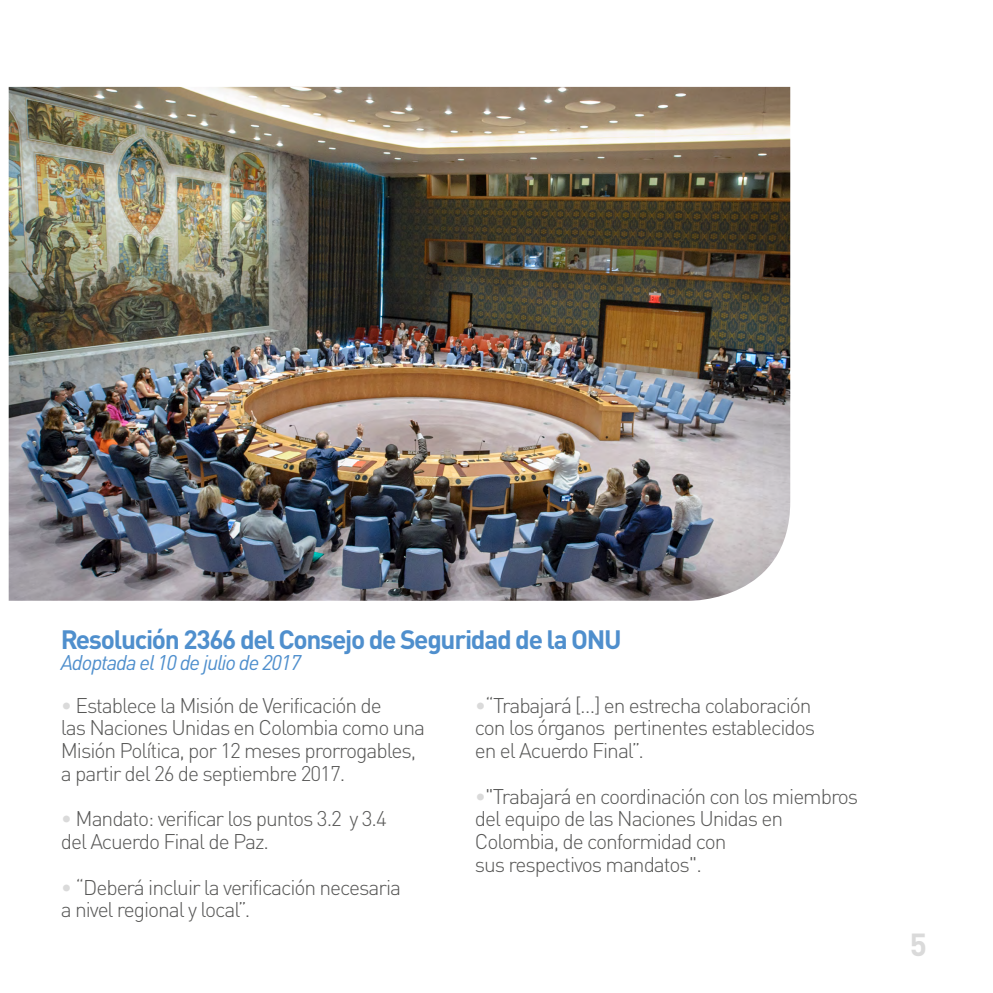
<style>
.page{position:relative;width:993px;height:993px;background:#fff}
.page>*{position:absolute;margin:0;border:0;box-sizing:border-box;transform-origin:0 0}
.t1{font:700 31.5px "DIN Pro";color:#dadada}
.t2{font:700 26.25px "DIN Pro";letter-spacing:-.05em;color:#4f8fcd}
.t3{font:300 21px/22.8px "DIN Pro";letter-spacing:-.05em;color:#575756}
.t4{font:italic 21px "DIN Pro";letter-spacing:-.05em;color:#4f8fcd}
.s1{color:#dadada}
</style>
<div class="page">
<img style="left:9px;top:87px;width:781px;height:513px">
<p class="t2" style="left:61px;top:617px;width:562px">Resolución 2366 del Consejo de Seguridad de la ONU</p>
<p class="t4" style="left:61px;top:645px;width:241px">Adoptada el 10 de julio de 2017</p>
<p class="t3" style="left:61px;top:691px;width:365px"><span class="s1">•</span> Establece la Misión de Verificación de<br>las Naciones Unidas en Colombia como una Misión Política, por 12 meses prorrogables, a partir del 26 de septiembre 2017.</p>
<p class="t3" style="left:61px;top:805px;width:327px"><span class="s1">•</span> Mandato: verificar los puntos 3.2 y 3.4 del Acuerdo Final de Paz.</p>
<p class="t3" style="left:61px;top:873px;width:342px"><span class="s1">•</span> “Deberá incluir la verificación necesaria a nivel regional y local”.</p>
<p class="t3" style="left:474px;top:691px;width:342px"><span class="s1">•</span>“Trabajará […] en estrecha colaboración con los órganos pertinentes establecidos en el Acuerdo Final”.</p>
<p class="t3" style="left:474px;top:782px;width:385px"><span class="s1">•</span>"Trabajará en coordinación con los miembros del equipo de las Naciones Unidas en Colombia, de conformidad con<br>sus respectivos mandatos".</p>
<h1 class="t1" style="left:909px;top:917px;width:19px">5</h1>
</div>
